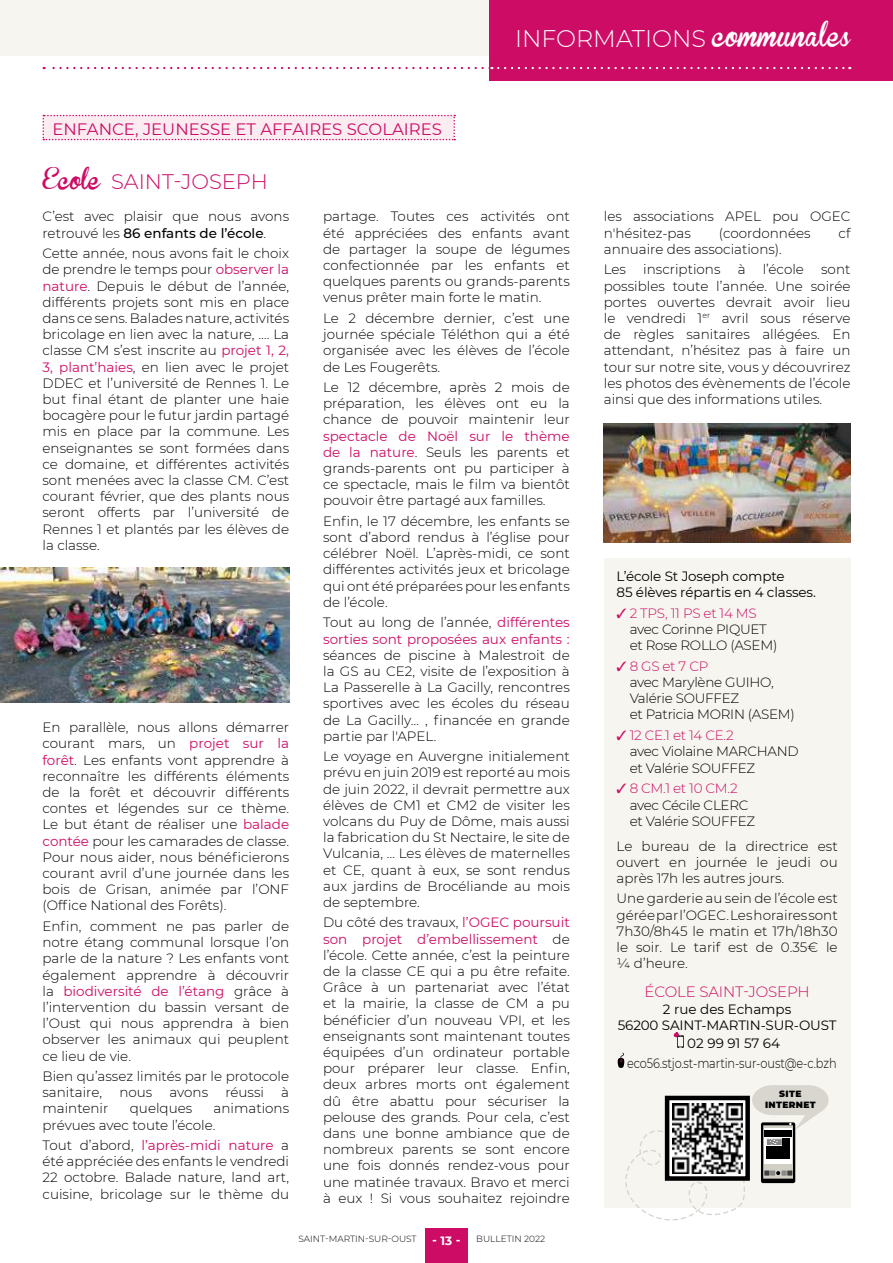
<style>
.page{position:relative;width:893px;height:1263px;background:#fff}
.page>*{position:absolute;margin:0;border:0;box-sizing:border-box;transform-origin:0 0}
.t1{font:300 24px "Montserrat";color:#fff}
.t2{font:300 21px "Montserrat";color:#cc0c65}
.t3{font:16.5px "Montserrat";color:#cc0c65}
.t4{font:300 15px "Montserrat";letter-spacing:-.01em;color:#cc0c65}
.t5{font:300 13.5px/16.2px "Montserrat";color:#000;text-align:justify}
.t6{font:300 13.5px/16.2px "Montserrat";letter-spacing:-.02em;color:#000}
.t7{font:13.5px/16.2px "Montserrat";letter-spacing:-.01em;color:#000}
.t8{font:13.5px/16.2px "Montserrat";color:#cc0c65}
.t9{font:300 13.5px "Montserrat";color:#000;scale:.84 1}
.t10{font:700 12px "Montserrat";color:#fff}
.t11{font:300 9px "Montserrat";color:#000}
.t12{font:900 9px/10.5px "Montserrat";letter-spacing:.04em;color:#000;text-align:center}
.s1{font-family:"Brannboll Fet";font-weight:400}
.s2{font-weight:500}
.s3{font-weight:400;color:#cc0c65}
.s4{font-weight:300;color:#000}
.s5{color:#cc0c65}
</style>
<div class="page">
<div style="left:425px;top:1229px;width:43px;height:34px;background:#cc0c65"></div>
<div style="left:0;top:0;width:893px;height:55px;background:#f6f5ef"></div>
<div style="left:489px;top:0;width:404px;height:81px;background:#cc0c65"></div>
<svg style="left:44px;top:67px;width:806px;height:2px"></svg>
<svg style="left:43px;top:115px;width:412px;height:25px;background:#f8e2eb"></svg>
<div style="left:604px;top:558px;width:246px;height:650px;background:#f6f5ef"></div>
<svg style="left:674px;top:1032px;width:10px;height:16px"></svg>
<svg style="left:618px;top:1053px;width:6px;height:15px"></svg>
<img style="left:0;top:568px;width:289px;height:134px">
<svg style="left:625px;top:1085px;width:204px;height:135px"></svg>
<div style="left:667px;top:1098px;width:81px;height:80px;background:#fff"></div>
<div style="left:665px;top:1096px;width:85px;height:85px;border:4px solid #000"></div>
<img style="left:672px;top:1103px;width:70px;height:70px">
<img style="left:604px;top:423px;width:246px;height:119px">
<p class="t3" style="left:53px;top:118px;width:391px">ENFANCE, JEUNESSE ET AFFAIRES SCOLAIRES</p>
<h2 class="t2" style="left:43px;top:168px;width:227px"><span class="s1">Ecole</span> SAINT-JOSEPH</h2>
<h1 class="t1" style="left:515px;top:22px;width:337px">INFORMATIONS <span class="s1">communales</span></h1>
<p class="t5" style="left:43px;top:208px;width:248px">C’est avec plaisir que nous avons retrouvé les <span class="s2">86 enfants de l’école</span>.</p>
<p class="t5" style="left:43px;top:245px;width:248px">Cette année, nous avons fait le choix de prendre le temps pour <span class="s3">observer la nature</span>. Depuis le début de l’année, différents projets sont mis en place dans ce sens. Balades nature, activités bricolage en lien avec la nature, …. La classe CM s’est inscrite au <span class="s3">projet 1, 2, 3, plant’haies</span>, en lien avec le projet DDEC et l’université de Rennes 1. Le but final étant de planter une haie bocagère pour le futur jardin partagé mis en place par la commune. Les enseignantes se sont formées dans ce domaine, et différentes activités sont menées avec la classe CM. C’est courant février, que des plants nous seront offerts par l’université de Rennes 1 et plantés par les élèves de la classe.</p>
<p class="t5" style="left:43px;top:719px;width:248px">En parallèle, nous allons démarrer courant mars, un <span class="s3">projet sur la forêt</span>. Les enfants vont apprendre à reconnaître les différents éléments de la forêt et découvrir différents contes et légendes sur ce thème.<br>Le but étant de réaliser une <span class="s3">balade contée</span> pour les camarades de classe.<br>Pour nous aider, nous bénéficierons courant avril d’une journée dans les bois de Grisan, animée par l’ONF (Office National des Forêts).</p>
<p class="t5" style="left:43px;top:917px;width:248px">Enfin, comment ne pas parler de notre étang communal lorsque l’on parle de la nature ? Les enfants vont également apprendre à découvrir la <span class="s3">biodiversité de l’étang</span> grâce à l’intervention du bassin versant de l’Oust qui nous apprendra à bien observer les animaux qui peuplent ce lieu de vie.</p>
<p class="t5" style="left:43px;top:1068px;width:248px">Bien qu’assez limités par le protocole sanitaire,</p>
<p class="t5" style="left:119px;top:1084px;width:34px">nous</p>
<p class="t5" style="left:170px;top:1084px;width:40px">avons</p>
<p class="t5" style="left:225px;top:1084px;width:40px">réussi</p>
<p class="t5" style="left:281px;top:1084px;width:9px">à</p>
<p class="t5" style="left:43px;top:1100px;width:67px">maintenir</p>
<p class="t5" style="left:130px;top:1100px;width:64px">quelques</p>
<p class="t5" style="left:43px;top:1100px;width:248px;text-indent:171px">animations prévues avec toute l’école.</p>
<p class="t5" style="left:43px;top:1137px;width:248px">Tout d’abord, <span class="s3">l’après-midi nature</span> a été appréciée des enfants le vendredi 22 octobre. Balade nature, land art, cuisine, bricolage sur le thème du</p>
<p class="t5" style="left:323px;top:208px;width:248px">partage. Toutes ces activités ont été appréciées des enfants avant de partager la soupe de légumes confectionnée par les enfants et quelques parents ou grands-parents venus prêter main forte le matin.</p>
<p class="t5" style="left:323px;top:310px;width:248px">Le 2 décembre dernier, c’est une journée spéciale Téléthon qui a été organisée avec les élèves de l’école de Les Fougerêts.</p>
<p class="t5" style="left:323px;top:379px;width:248px">Le 12 décembre, après 2 mois de préparation, les élèves ont eu la chance de pouvoir maintenir leur</p>
<p class="t5" style="left:323px;top:427px;width:248px"><span class="s3">spectacle de Noël sur le thème de la nature</span>. Seuls les parents et grands-parents ont pu participer à ce spectacle, mais le film va bientôt pouvoir être partagé aux familles.</p>
<p class="t5" style="left:323px;top:512px;width:248px">Enfin, le 17 décembre, les enfants se sont d’abord rendus à l’église pour célébrer Noël. L’après-midi, ce sont différentes activités jeux et bricolage qui ont été préparées pour les enfants de l’école.</p>
<p class="t8" style="left:323px;top:614px;width:248px"><span class="s4">Tout au long de l’année,</span> différentes sorties sont proposées aux enfants :</p>
<p class="t5" style="left:323px;top:646px;width:248px">séances de piscine à Malestroit de la GS au CE2, visite de l’exposition à La Passerelle à La Gacilly, rencontres sportives avec les écoles du réseau de La Gacilly… , financée en grande partie par l'APEL.</p>
<p class="t5" style="left:323px;top:748px;width:248px">Le voyage en Auvergne initialement prévu en juin 2019 est reporté au mois de juin 2022, il devrait permettre aux élèves de CM1 et CM2 de visiter les volcans du Puy de Dôme, mais aussi la fabrication du St Nectaire, le site de Vulcania, … Les élèves de maternelles et CE, quant à eux, se sont rendus aux jardins de Brocéliande au mois de septembre.</p>
<p class="t5" style="left:323px;top:914px;width:248px">Du côté des travaux, <span class="s3">l’OGEC poursuit son projet d’embellissement</span> de l’école. Cette année, c’est la peinture de la classe CE qui a pu être refaite.<br>Grâce à un partenariat avec l’état et la mairie, la classe de CM a pu bénéficier d’un nouveau VPI, et les enseignants sont maintenant toutes équipées d’un ordinateur portable pour préparer leur classe. Enfin, deux arbres morts ont également dû être abattu pour sécuriser la pelouse des grands. Pour cela, c’est dans une bonne ambiance que de nombreux parents se sont encore une fois donnés rendez-vous pour une matinée travaux. Bravo et merci à eux ! Si vous souhaitez rejoindre</p>
<p class="t11" style="left:298px;top:1232px;width:120px">SAINT-MARTIN-SUR-OUST</p>
<p class="t11" style="left:476px;top:1232px;width:70px">BULLETIN 2022</p>
<p class="t10" style="left:432px;top:1232px;width:30px">- 13 -</p>
<p class="t5" style="left:604px;top:208px;width:248px">les associations APEL pou OGEC n'hésitez-pas</p>
<p class="t5" style="left:719px;top:224px;width:93px">(coordonnées</p>
<p class="t5" style="left:838px;top:224px;width:13px">cf</p>
<p class="t5" style="left:604px;top:238px;width:180px;line-height:20.4px">annuaire des associations).<br>Les</p>
<p class="t5" style="left:643px;top:261px;width:79px">inscriptions</p>
<p class="t5" style="left:738px;top:261px;width:9px">à</p>
<p class="t5" style="left:763px;top:261px;width:43px">l’école</p>
<p class="t5" style="left:604px;top:261px;width:248px;text-indent:217px">sont possibles toute l’année. Une soirée portes ouvertes devrait avoir lieu le vendredi 1<sup>er</sup> avril sous réserve de règles sanitaires allégées. En attendant, n’hésitez pas à faire un tour sur notre site, vous y découvrirez les photos des évènements de l’école ainsi que des informations utiles.</p>
<p class="t7" style="left:617px;top:567px;width:201px">L’école St Joseph compte<br>85 élèves répartis en 4 classes.</p>
<p class="t6" style="left:630px;top:604px;width:149px;text-indent:-13px"><span class="s5">✓ 2 TPS, 11 PS et 14 MS </span>avec Corinne PIQUET et Rose ROLLO (ASEM)</p>
<p class="t6" style="left:630px;top:657px;width:167px;text-indent:-13px"><span class="s5">✓ 8 GS et 7 CP<br></span>avec Marylène GUIHO,<br>Valérie SOUFFEZ<br>et Patricia MORIN (ASEM)</p>
<p class="t6" style="left:630px;top:727px;width:170px;text-indent:-13px"><span class="s5">✓ 12 CE.1 et 14 CE.2<br></span>avec Violaine MARCHAND et Valérie SOUFFEZ</p>
<p class="t6" style="left:630px;top:780px;width:127px;text-indent:-13px"><span class="s5">✓ 8 CM.1 et 10 CM.2 </span>avec Cécile CLERC et Valérie SOUFFEZ</p>
<p class="t5" style="left:617px;top:837px;width:223px">Le bureau de la directrice est ouvert en journée le jeudi ou après 17h les autres jours.</p>
<p class="t5" style="left:617px;top:890px;width:223px">Une garderie au sein de l’école est gérée par l’OGEC. Les horaires sont 7h30/8h45 le matin et 17h/18h30 le soir. Le tarif est de 0.35€ le ¼ d’heure.</p>
<p class="t4" style="left:645px;top:982px;width:167px">ÉCOLE SAINT-JOSEPH</p>
<p class="t7" style="left:618px;top:1000px;width:220px;text-align:center">2 rue des Echamps<br>56200 SAINT-MARTIN-SUR-OUST</p>
<p class="t7" style="left:687px;top:1034px;width:94px">02 99 91 57 64</p>
<p class="t9" style="left:627px;top:1054px;width:251px">eco56.stjo.st-martin-sur-oust@e-c.bzh</p>
<p class="t12" style="left:765px;top:1088px;width:52px">SITE<br>INTERNET</p>
</div>
